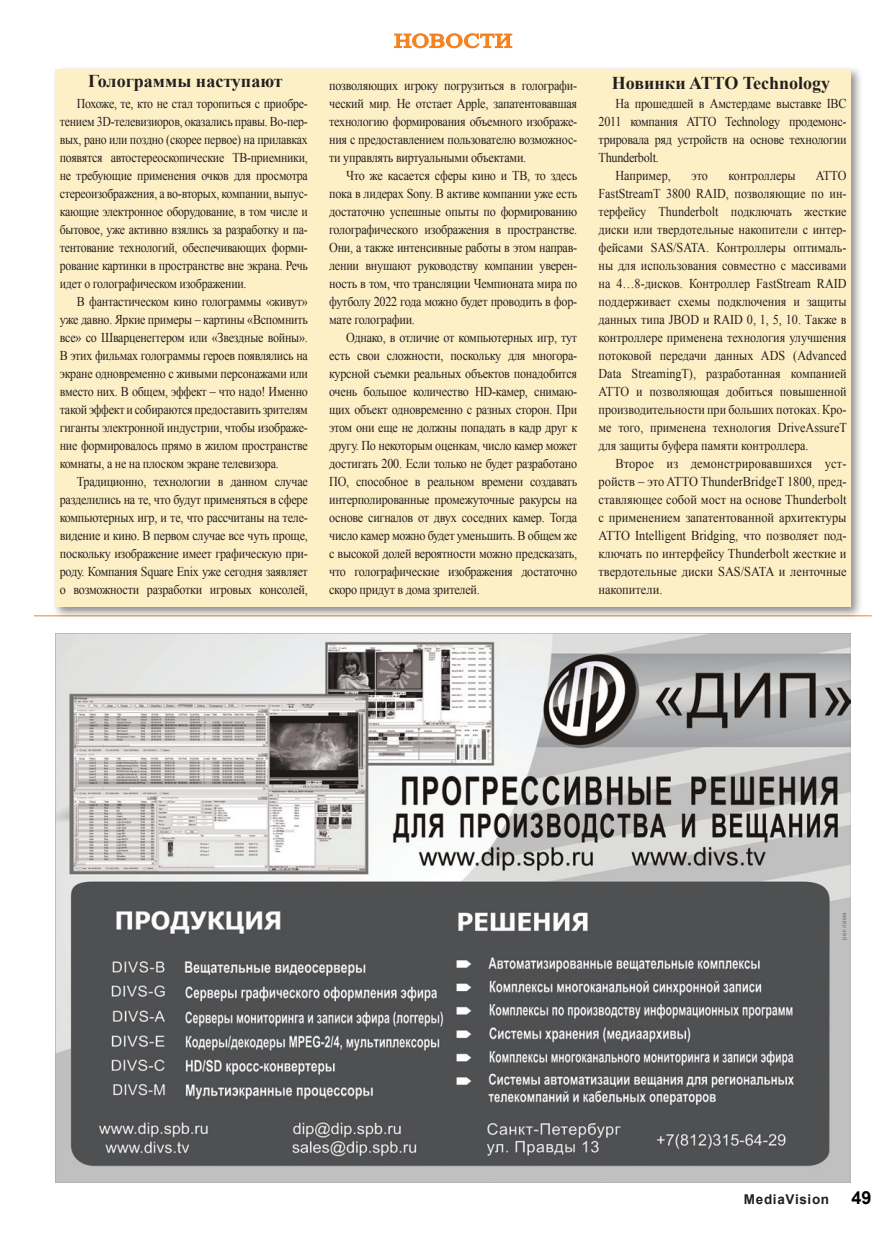
<style>
.page{position:relative;width:893px;height:1234px;background:#fff}
.page>*{position:absolute;margin:0;border:0;box-sizing:border-box;transform-origin:0 0}
.t1{font:19.5px "Times New Roman";letter-spacing:.03em;color:#f58220;scale:1.2 1}
.t2{font:700 18px "Times New Roman";color:#231f20}
.t3{font:13.5px/18px "Times New Roman";letter-spacing:-.02em;color:#231f20;text-align:justify;scale:.9 1}
.t4{font:13.5px/18px "Times New Roman";letter-spacing:-.02em;color:#231f20;text-align:justify;scale:.88 1}
.t5{font:13.5px/18px "Times New Roman";letter-spacing:-.02em;color:#231f20;text-align:justify;scale:.89 1}
.t6{font:13.5px/18px "Times New Roman";letter-spacing:-.02em;color:#231f20;text-align:justify;scale:.92 1}
.t7{font:13.5px "Times New Roman";color:#231f20;scale:.9 1}
.t8{font:700 13.5px "Arial";letter-spacing:.05em;color:#231f20}
.t9{font:6px "Arial";letter-spacing:.1em;color:#717275}
.s1{font-size:18px;color:#000}
</style>
<div class="page">
<img style="left:56px;top:633px;width:795px;height:549px">
<hr style="left:34px;top:615px;width:838px;height:1px;background:#f58220">
<svg style="left:394px;top:33px;width:119px;height:16px"></svg>
<div style="left:52px;top:65px;width:811px;height:554px;background:#231f20;opacity:.5"></div>
<div style="left:56px;top:69px;width:795px;height:537px;background:#fef0c6"></div>
<h1 class="t1" style="left:394px;top:28px;width:99px">НОВОСТИ</h1>
<h2 class="t2" style="left:88px;top:69px;width:196px">Голограммы наступают</h2>
<h2 class="t2" style="left:612px;top:70px;width:220px">Новинки ATTO Technology</h2>
<p class="t3" style="left:329px;top:76px;width:277px">позволяющих игроку погрузиться в голографи&shy;ческий мир. Не отстает Apple, запатентовавшая технологию формирования объемного изображе&shy;ния с предоставлением пользователю возможнос&shy;ти управлять виртуальными объектами.</p>
<p class="t3" style="left:329px;top:166px;width:277px;text-indent:17px">Что же касается сферы кино и ТВ, то здесь пока в лидерах Sony. В активе компании уже есть достаточно успешные опыты по формированию голографического изображения в пространстве.<br>Они, а также интенсивные работы в этом направ&shy;лении внушают руководству компании уверен&shy;ность в том, что трансляции Чемпионата мира по футболу 2022 года можно будет проводить в фор&shy;мате голографии.</p>
<p class="t3" style="left:329px;top:328px;width:277px;text-indent:17px">Однако, в отличие от компьютерных игр, тут есть свои сложности, поскольку для многора&shy;курсной съемки реальных объектов понадобится очень большое количество HD-камер, снимаю&shy;щих объект одновременно с разных сторон. При этом они еще не должны попадать в кадр друг к другу. По некоторым оценкам, число камер может достигать 200. Если только не будет разработано ПО, способное в реальном времени создавать интерполированные промежуточные ракурсы на основе сигналов от двух соседних камер. Тогда число камер можно будет уменьшить. В общем же с высокой долей вероятности можно предсказать, что голографические изображения достаточно скоро придут в дома зрителей.</p>
<p class="t4" style="left:60px;top:94px;width:283px;text-indent:17px">Похоже, те, кто не стал торопиться с приобре&shy;тением 3D-телевизиоров, оказались правы. Во-пер&shy;вых, рано или поздно (скорее первое) на прилавках появятся автостереоскопические ТВ-приемники, не требующие применения очков для просмотра стереоизображения, а во-вторых, компании, выпус&shy;кающие электронное оборудование, в том числе и бытовое, уже активно взялись за разработку и па&shy;тентование технологий, обеспечивающих форми&shy;рование картинки в пространстве вне экрана. Речь идет о голографическом изображении.</p>
<p class="t5" style="left:60px;top:292px;width:280px;text-indent:17px">В фантастическом кино голограммы «живут» уже давно. Яркие примеры – картины «Вспомнить все» со Шварценеггером или «Звездные войны».<br>В этих фильмах голограммы героев появлялись на экране одновременно с живыми персонажами или вместо них. В общем, эффект – что надо! Именно такой эффект и собираются предоставить зрителям гиганты электронной индустрии, чтобы изображе&shy;ние формировалось прямо в жилом пространстве комнаты, а не на плоском экране телевизора.</p>
<p class="t3" style="left:60px;top:472px;width:277px;text-indent:17px">Традиционно, технологии в данном случае разделились на те, что будут применяться в сфере компьютерных игр, и те, что рассчитаны на теле&shy;видение и кино. В первом случае все чуть проще, поскольку изображение имеет графическую при&shy;роду. Компания Square Enix уже сегодня заявляет о возможности разработки игровых консолей,</p>
<p class="t3" style="left:615px;top:94px;width:258px">На прошедшей в Амстердаме выставке IBC</p>
<p class="t3" style="left:598px;top:112px;width:277px">2011 компания ATTO Technology продемонс-</p>
<p class="t3" style="left:598px;top:130px;width:277px">трировала ряд устройств на основе технологии</p>
<p class="t3" style="left:598px;top:148px;width:69px">Thunderbolt.</p>
<p class="t7" style="left:615px;top:166px;width:63px">Например,</p>
<p class="t3" style="left:691px;top:166px;width:20px">это</p>
<p class="t7" style="left:729px;top:166px;width:76px">контроллеры</p>
<p class="t3" style="left:598px;top:166px;width:277px;text-indent:217px">ATTO FastStreamT 3800 RAID, позволяющие по ин&shy;терфейсу Thunderbolt подключать жесткие диски или твердотельные накопители с интер&shy;фейсами SAS/SATA. Контроллеры оптималь&shy;ны для использования совместно с массивами на 4…8-дисков. Контроллер FastStream RAID поддерживает схемы подключения и защиты данных типа JBOD и RAID 0, 1, 5, 10. Также в контроллере применена технология улучшения потоковой передачи данных ADS (Advanced Data StreamingT), разработанная компанией ATTO и позволяющая добиться повышенной производительности при больших потоках. Кро&shy;ме того, применена технология DriveAssureT для защиты буфера памяти контроллера.</p>
<p class="t6" style="left:598px;top:454px;width:271px;text-indent:17px">Второе из демонстрировавшихся уст&shy;ройств – это ATTO ThunderBridgeT 1800, пред&shy;ставляющее собой мост на основе Thunderbolt с применением запатентованной архитектуры ATTO Intelligent Bridging, что позволяет под&shy;ключать по интерфейсу Thunderbolt жесткие и твердотельные диски SAS/SATA и ленточные накопители.</p>
<p class="t9" style="left:840px;top:939px;width:29px;rotate:-90deg">реклама</p>
<p class="t8" style="left:744px;top:1190px;width:129px">MediaVision <span class="s1">49</span></p>
</div>
